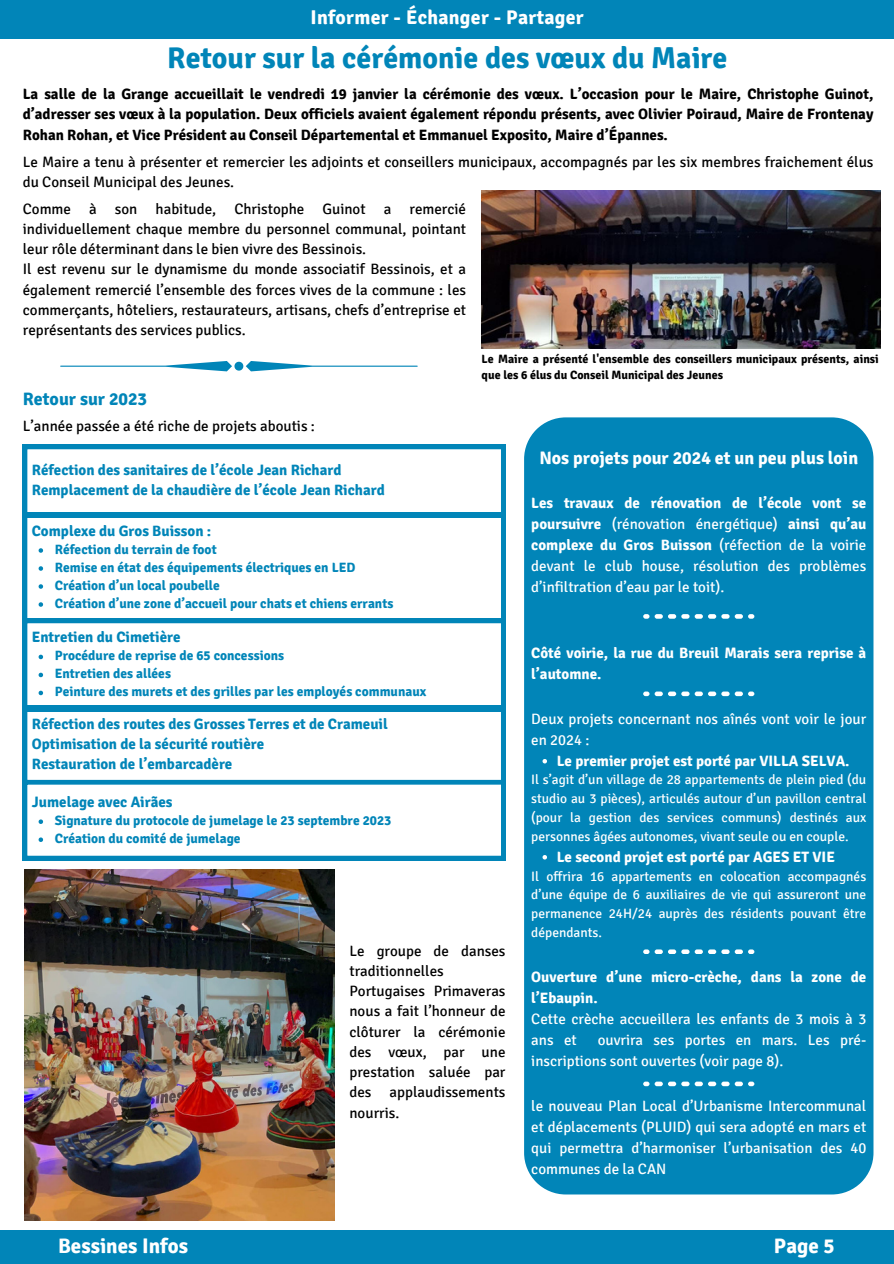
<style>
.page{position:relative;width:894px;height:1264px;background:#fff}
.page>*{position:absolute;margin:0;border:0;box-sizing:border-box;transform-origin:0 0}
.t1{font:700 30px "Signika";color:#0185b8}
.t2{font:700 21px "Signika";color:#fff}
.t3{font:700 19.8px "Signika";letter-spacing:.015em;color:#fff}
.t4{font:700 18px "Signika";color:#fff}
.t5{font:700 18px "Signika";color:#0185b8}
.t6{font:15px/20.2px "Signika";color:#000}
.t7{font:15px/21px "Signika";color:#fff;text-align:justify}
.t8{font:700 15px/20.2px "Signika";color:#000;text-align:justify}
.t9{font:700 15px/20.2px "Signika";color:#0185b8}
.t10{font:700 15px/21px "Signika";color:#fff}
.t11{font:13.5px/18.8px "Signika";color:#fff;text-align:justify}
.t12{font:700 13.5px "Signika";color:#0185b8}
.t13{font:700 12px/16px "Signika";color:#000}
.s1{font-weight:700}
.s2{font-weight:400}
</style>
<div class="page">
<div style="left:0;top:1230px;width:893px;height:33px;background:#0185b8"></div>
<div style="left:0;top:0;width:893px;height:38px;background:#0185b8"></div>
<div style="left:524px;top:417px;width:349px;height:777px;background:#0185b8"></div>
<svg style="left:60px;top:361px;width:357px;height:10px"></svg>
<img style="left:481px;top:191px;width:399px;height:157px">
<svg style="left:542px;top:759px;width:5px;height:4px"></svg>
<svg style="left:542px;top:855px;width:5px;height:4px"></svg>
<svg style="left:643px;top:614px;width:111px;height:4px"></svg>
<svg style="left:23px;top:517px;width:482px;height:101px"></svg>
<svg style="left:39px;top:548px;width:4px;height:4px"></svg>
<svg style="left:39px;top:566px;width:4px;height:4px"></svg>
<svg style="left:39px;top:584px;width:4px;height:4px"></svg>
<svg style="left:39px;top:602px;width:4px;height:4px"></svg>
<svg style="left:23px;top:445px;width:482px;height:72px"></svg>
<svg style="left:643px;top:691px;width:111px;height:5px"></svg>
<svg style="left:643px;top:949px;width:111px;height:4px"></svg>
<svg style="left:643px;top:1081px;width:111px;height:5px"></svg>
<svg style="left:23px;top:618px;width:482px;height:242px"></svg>
<img style="left:25px;top:869px;width:309px;height:351px">
<h3 class="t3" style="left:310px;top:5px;width:275px">Informer - Échanger - Partager</h3>
<p class="t1" style="left:167px;top:39px;width:561px">Retour sur la cérémonie des vœux du Maire</p>
<h4 class="t8" style="left:23px;top:84px;width:851px">La salle de la Grange accueillait le vendredi 19 janvier la cérémonie des vœux. L’occasion pour le Maire, Christophe Guinot, d’adresser ses vœux à la population. Deux officiels avaient également répondu présents, avec Olivier Poiraud, Maire de Frontenay Rohan Rohan, et Vice Président au Conseil Départemental et Emmanuel Exposito, Maire d’Épannes.</h4>
<h6 class="t6" style="left:23px;top:152px;width:851px">Le Maire a tenu à présenter et remercier les adjoints et conseillers municipaux, accompagnés par les six membres fraichement élus du Conseil Municipal des Jeunes.</h6>
<p class="t6" style="left:23px;top:199px;width:444px">Comme à son habitude, Christophe Guinot a remercié individuellement chaque membre du personnel communal, pointant leur rôle déterminant dans le bien vivre des Bessinois.<br>Il est revenu sur le dynamisme du monde associatif Bessinois, et a également remercié l’ensemble des forces vives de la commune : les commerçants, hôteliers, restaurateurs, artisans, chefs d’entreprise et représentants des services publics.</p>
<h6 class="t5" style="left:23px;top:388px;width:126px">Retour sur 2023</h6>
<h5 class="t6" style="left:23px;top:415px;width:293px">L’année passée a été riche de projets aboutis :</h5>
<p class="t9" style="left:32px;top:460px;width:311px">Réfection des sanitaires de l’école Jean Richard</p>
<p class="t9" style="left:32px;top:480px;width:354px">Remplacement de la chaudière de l’école Jean Richard</p>
<h5 class="t9" style="left:32px;top:521px;width:181px">Complexe du Gros Buisson :</h5>
<p class="t12" style="left:55px;top:541px;width:163px">Réfection du terrain de foot</p>
<h4 class="t12" style="left:55px;top:559px;width:302px">Remise en état des équipements électriques en LED</h4>
<h4 class="t12" style="left:55px;top:577px;width:166px">Création d’un local poubelle</h4>
<p class="t12" style="left:55px;top:595px;width:340px">Création d’une zone d’accueil pour chats et chiens errants</p>
<h5 class="t13" style="left:481px;top:351px;width:398px">Le Maire a présenté l'ensemble des conseillers municipaux présents, ainsi que les 6 élus du Conseil Municipal des Jeunes</h5>
<p class="t4" style="left:539px;top:447px;width:320px">Nos projets pour 2024 et un peu plus loin</p>
<h2 class="t7" style="left:531px;top:492px;width:336px"><span class="s1">Les travaux de rénovation de l’école vont se poursuivre</span> (rénovation énergétique) <span class="s1">ainsi qu’au complexe du Gros Buisson</span> (réfection de la voirie devant le club house, résolution des problèmes d’infiltration d’eau par le toit).</h2>
<h4 class="t9" style="left:32px;top:627px;width:150px">Entretien du Cimetière</h4>
<p class="t12" style="left:55px;top:647px;width:231px">Procédure de reprise de 65 concessions</p>
<p class="t12" style="left:55px;top:665px;width:118px">Entretien des allées</p>
<p class="t12" style="left:55px;top:683px;width:373px">Peinture des murets et des grilles par les employés communaux</p>
<p class="t9" style="left:32px;top:713px;width:357px">Réfection des routes des Grosses Terres et de Crameuil<br>Optimisation de la sécurité routière<br>Restauration de l’embarcadère</p>
<h4 class="t9" style="left:32px;top:792px;width:142px">Jumelage avec Airães</h4>
<h4 class="t12" style="left:55px;top:812px;width:338px">Signature du protocole de jumelage le 23 septembre 2023</h4>
<p class="t12" style="left:55px;top:830px;width:187px">Création du comité de jumelage</p>
<h5 class="t2" style="left:58px;top:1233px;width:131px">Bessines Infos</h5>
<h5 class="t6" style="left:349px;top:940px;width:157px">Le groupe de danses traditionnelles<br>Portugaises Primaveras nous a fait l’honneur de clôturer la cérémonie des vœux, par une prestation saluée par des applaudissements nourris.</h5>
<h1 class="t10" style="left:531px;top:642px;width:336px">Côté voirie, la rue du Breuil Marais sera reprise à l’automne.</h1>
<h4 class="t7" style="left:531px;top:708px;width:336px">Deux projets concernant nos aînés vont voir le jour en 2024 :</h4>
<h5 class="t10" style="left:556px;top:750px;width:294px">Le premier projet est porté par VILLA SELVA.</h5>
<p class="t11" style="left:531px;top:770px;width:336px">Il s’agit d’un village de 28 appartements de plein pied (du studio au 3 pièces), articulés autour d’un pavillon central (pour la gestion des services communs) destinés aux personnes âgées autonomes, vivant seule ou en couple.</p>
<h5 class="t10" style="left:556px;top:846px;width:279px">Le second projet est porté par AGES ET VIE</h5>
<p class="t11" style="left:531px;top:866px;width:336px">Il offrira 16 appartements en colocation accompagnés d’une équipe de 6 auxiliaires de vie qui assureront une permanence 24H/24 auprès des résidents pouvant être dépendants.</p>
<p class="t10" style="left:531px;top:966px;width:336px">Ouverture d’une micro-crèche, dans la zone de l’Ebaupin.<br><span class="s2">Cette crèche accueillera les enfants de 3 mois à 3 ans et</span></p>
<p class="t7" style="left:531px;top:1029px;width:336px;text-indent:66px">ouvrira ses portes en mars. Les pré&shy;inscriptions sont ouvertes (voir page 8).</p>
<h3 class="t7" style="left:531px;top:1095px;width:336px">le nouveau Plan Local d’Urbanisme Intercommunal et déplacements (PLUID) qui sera adopté en mars et qui permettra d’harmoniser l’urbanisation des 40 communes de la CAN</h3>
<h5 class="t2" style="left:773px;top:1233px;width:62px">Page 5</h5>
</div>
